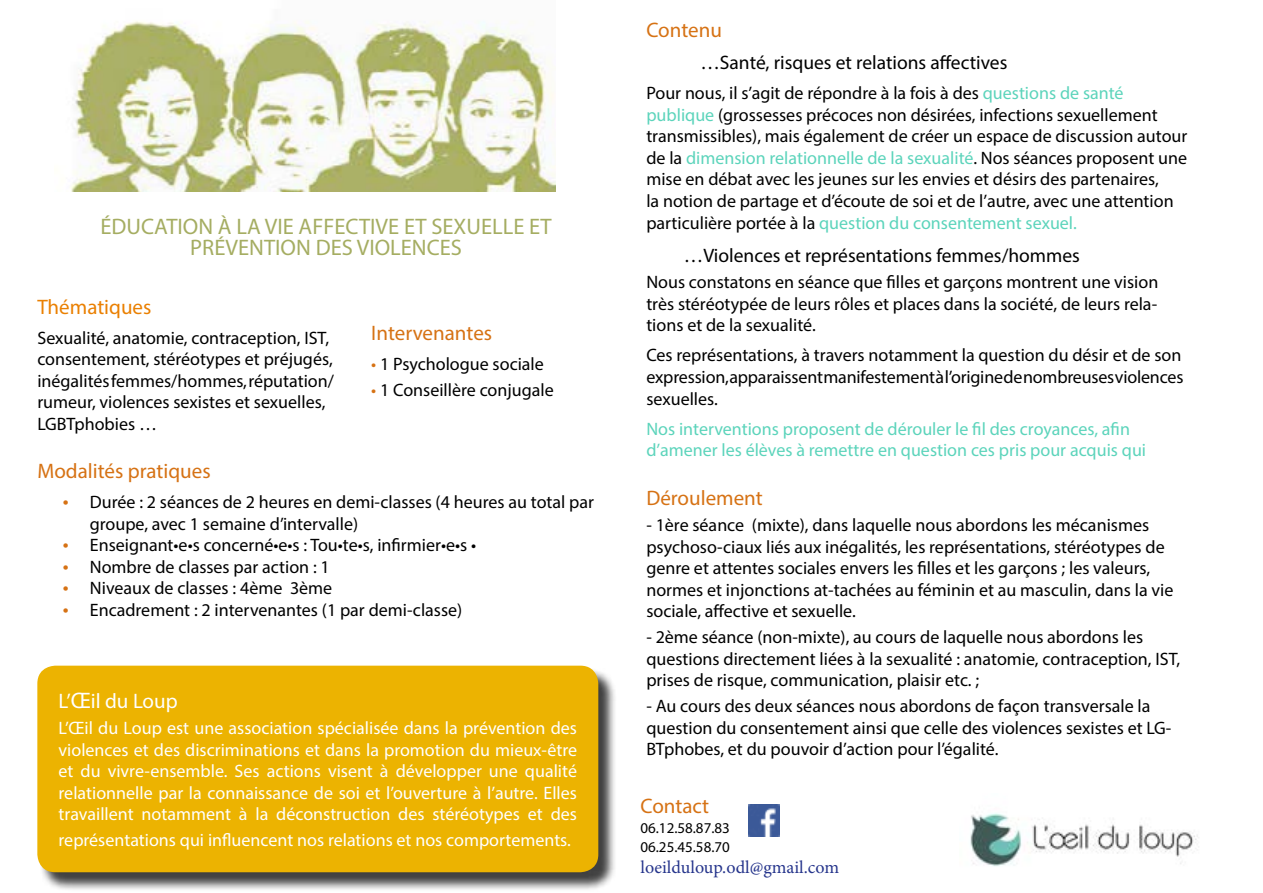
<style>
.page{position:relative;width:1263px;height:893px;background:#fff}
.page>*{position:absolute;margin:0;border:0;box-sizing:border-box;transform-origin:0 0}
.t1{font:22.5px "Myriad Pro";color:#a5ad62}
.t2{font:21px "Myriad Pro";color:#d67214}
.t3{font:21px "Myriad Pro";color:#fff}
.t4{font:21px "Myriad Pro";color:#ea8002}
.t5{font:19.5px "Myriad Pro";color:#000}
.t6{font:18px/21.6px "Myriad Pro";color:#000}
.t7{font:18px/21.6px "Myriad Pro";color:#fff;text-align:justify}
.t8{font:18px/21.6px "Myriad Pro";color:#5cd4bb}
.t9{font:18px "Minion Pro";color:#26358c}
.t10{font:15px/19.2px "Myriad Pro";color:#000}
.s1{color:#5cd4bb}
.s2{color:#000}
.s3{color:#d67214}
.s4{font-size:21px;color:#d67214}
.s5{font-size:22.5px}
</style>
<div class="page">
<img style="left:70px;top:21px;width:485px;height:171px">
<div style="left:40px;top:668px;width:577px;height:224px;background:#000;opacity:.75"></div>
<div style="left:37px;top:666px;width:561px;height:206px;background:#ecb301;border-radius:18px"></div>
<img style="left:970px;top:813px;width:228px;height:53px">
<img style="left:748px;top:804px;width:32px;height:32px">
<p class="t2" style="left:646px;top:17px;width:77px">Contenu</p>
<p class="t5" style="left:700px;top:50px;width:309px">…Santé, risques et relations affectives</p>
<p class="t6" style="left:646px;top:82px;width:542px">Pour nous, il s’agit de répondre à la fois à des <span class="s1">questions de santé publique</span> (grossesses précoces non désirées, infections sexuellement transmissibles), mais également de créer un espace de discussion autour de la <span class="s1">dimension relationnelle de la sexualité</span>. Nos séances proposent une mise en débat avec les jeunes sur les envies et désirs des partenaires,<br>la notion de partage et d’écoute de soi et de l’autre, avec une attention</p>
<p class="t1" style="left:101px;top:212px;width:453px">ÉDUCATION À LA VIE AFFECTIVE ET SEXUELLE ET</p>
<p class="t8" style="left:646px;top:212px;width:432px"><span class="s2">particulière portée à la</span> question du consentement sexuel.</p>
<p class="t1" style="left:190px;top:233px;width:273px">PRÉVENTION DES VIOLENCES</p>
<p class="t5" style="left:684px;top:244px;width:398px">…Violences et représentations femmes/hommes</p>
<p class="t6" style="left:646px;top:271px;width:513px;text-align:justify">Nous constatons en séance que filles et garçons montrent une vision très stéréotypée de leurs rôles et places dans la société, de leurs rela&shy;tions et de la sexualité.</p>
<p class="t6" style="left:646px;top:344px;width:539px;text-align:justify">Ces représentations, à travers notamment la question du désir et de son expression, apparaissent manifestement à l’origine de nombreuses violences sexuelles.</p>
<p class="t8" style="left:646px;top:417px;width:501px">Nos interventions proposent de dérouler le fil des croyances, afin d’amener les élèves à remettre en question ces pris pour acquis qui</p>
<p class="t2" style="left:646px;top:485px;width:118px">Déroulement</p>
<p class="t6" style="left:646px;top:514px;width:529px">- 1ère séance (mixte), dans laquelle nous abordons les mécanismes psychoso-ciaux liés aux inégalités, les représentations, stéréotypes de genre et attentes sociales envers les filles et les garçons ; les valeurs, normes et injonctions at-tachées au féminin et au masculin, dans la vie sociale, affective et sexuelle.</p>
<p class="t6" style="left:646px;top:626px;width:535px">- 2ème séance (non-mixte), au cours de laquelle nous abordons les questions directement liées à la sexualité : anatomie, contraception, IST, prises de risque, communication, plaisir etc. ;</p>
<p class="t6" style="left:646px;top:695px;width:526px">- Au cours des deux séances nous abordons de façon transversale la question du consentement ainsi que celle des violences sexistes et LG-<br>BTphobes, et du pouvoir d’action pour l’égalité.</p>
<p class="t4" style="left:37px;top:294px;width:116px">Thématiques</p>
<p class="t6" style="left:37px;top:327px;width:298px">Sexualité, anatomie, contraception, IST, consentement, stéréotypes et préjugés, inégalités femmes/hommes, réputation/ rumeur, violences sexistes et sexuelles, LGBTphobies …</p>
<p class="t2" style="left:371px;top:320px;width:122px">Intervenantes</p>
<p class="t6" style="left:371px;top:353px;width:174px"><span class="s3">•</span> 1 Psychologue sociale</p>
<p class="t6" style="left:371px;top:379px;width:184px"><span class="s3">•</span> 1 Conseillère conjugale</p>
<p class="t2" style="left:37px;top:458px;width:175px">Modalités pratiques</p>
<p class="t6" style="left:90px;top:491px;width:506px;text-indent:-27px"><span class="s4">•</span> Durée : 2 séances de 2 heures en demi-classes (4 heures au total par groupe, avec 1 semaine d’intervalle)</p>
<p class="t6" style="left:63px;top:534px;width:415px"><span class="s4">•</span> Enseignant•e•s concerné•e•s : Tou•te•s, infirmier•e•s •</p>
<p class="t6" style="left:63px;top:556px;width:268px"><span class="s4">•</span> Nombre de classes par action : 1</p>
<p class="t6" style="left:63px;top:577px;width:271px"><span class="s4">•</span> Niveaux de classes : 4ème 3ème</p>
<p class="t6" style="left:63px;top:599px;width:401px"><span class="s4">•</span> Encadrement : 2 intervenantes (1 par demi-classe)</p>
<p class="t3" style="left:59px;top:688px;width:121px">L’<span class="s5">Œ</span>il du Loup</p>
<p class="t7" style="left:59px;top:717px;width:520px">L’Œil du Loup est une association spécialisée dans la prévention des violences et des discriminations et dans la promotion du mieux-être et du vivre-ensemble. Ses actions visent à développer une qualité relationnelle par la connaissance de soi et l’ouverture à l’autre. Elles travaillent notamment à la déconstruction des stéréotypes et des</p>
<p class="t7" style="left:59px;top:828px;width:514px">représentations qui influencent nos relations et nos comportements.</p>
<p class="t2" style="left:640px;top:793px;width:70px">Contact</p>
<p class="t10" style="left:640px;top:818px;width:91px">06.12.58.87.83<br>06.25.45.58.70</p>
<p class="t9" style="left:640px;top:855px;width:200px">loeilduloup.odl@gmail.com</p>
</div>
